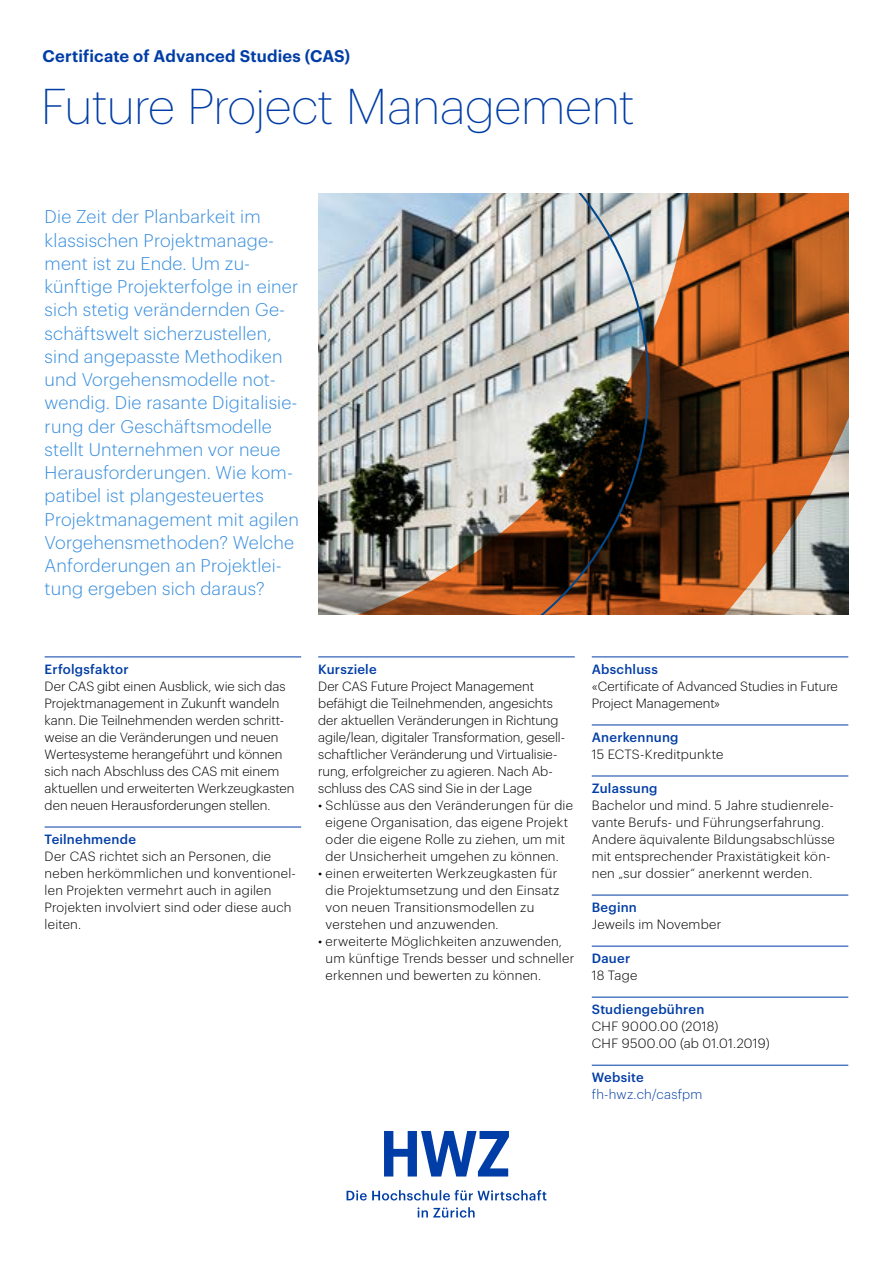
<style>
.page{position:relative;width:893px;height:1263px;background:#fff}
.page>*{position:absolute;margin:0;border:0;box-sizing:border-box;transform-origin:0 0}
.t1{font:200 49.2px "Graphik";letter-spacing:-.01em;color:#003da6}
.t2{font:300 18px/23.2px "Graphik";letter-spacing:.01em;color:#368ddd}
.t3{font:600 16.5px "Graphik";letter-spacing:.01em;color:#003da6}
.t4{font:300 13.2px/17px "Graphik";letter-spacing:.005em;color:#000}
.t5{font:500 13.2px "Graphik";letter-spacing:.02em;color:#003da6}
.t6{font:300 13.2px/17px "Graphik";letter-spacing:.025em;color:#000}
.t7{font:300 13.2px "Graphik";letter-spacing:.02em;color:#003da6}
</style>
<div class="page">
<svg style="left:384px;top:1131px;width:125px;height:45px"></svg>
<svg style="left:417px;top:1207px;width:58px;height:10px"></svg>
<svg style="left:347px;top:1190px;width:199px;height:10px"></svg>
<hr style="left:45px;top:657px;width:256px;height:1px;background:#003da6">
<hr style="left:45px;top:827px;width:256px;height:1px;background:#003da6">
<hr style="left:318px;top:657px;width:257px;height:1px;background:#003da6">
<hr style="left:592px;top:657px;width:256px;height:1px;background:#003da6">
<hr style="left:592px;top:725px;width:256px;height:1px;background:#003da6">
<hr style="left:592px;top:776px;width:256px;height:1px;background:#003da6">
<hr style="left:592px;top:895px;width:256px;height:1px;background:#003da6">
<hr style="left:592px;top:946px;width:256px;height:1px;background:#003da6">
<hr style="left:592px;top:997px;width:256px;height:1px;background:#003da6">
<hr style="left:592px;top:1065px;width:256px;height:1px;background:#003da6">
<svg style="left:649px;top:194px;width:199px;height:420px;background:#9e5f35"></svg>
<img style="left:318px;top:194px;width:331px;height:420px">
<p class="t3" style="left:42px;top:43px;width:309px">Certificate of Advanced Studies (CAS)</p>
<h1 class="t1" style="left:41px;top:71px;width:596px">Future Project Management</h1>
<p class="t2" style="left:45px;top:204px;width:256px">Die Zeit der Planbarkeit im klassischen Projektmanage&shy;ment ist zu Ende. Um zu&shy;künftige Projekterfolge in einer sich stetig verändernden Ge&shy;schäftswelt sicherzustellen, sind angepasste Methodiken und Vorgehensmodelle not&shy;wendig. Die rasante Digitalisie&shy;rung der Geschäftsmodelle stellt Unternehmen vor neue<br>Herausforderungen. Wie kom&shy;patibel ist plangesteuertes<br>Projektmanagement mit agilen<br>Vorgehensmethoden? Welche<br>Anforderungen an Projektlei&shy;tung ergeben sich daraus?</p>
<p class="t5" style="left:45px;top:659px;width:85px">Erfolgsfaktor</p>
<p class="t4" style="left:45px;top:677px;width:251px">Der CAS gibt einen Ausblick, wie sich das Projektmanagement in Zukunft wandeln kann. Die Teilnehmenden werden schritt&shy;weise an die Veränderungen und neuen Wertesysteme herangeführt und können sich nach Abschluss des CAS mit einem aktuellen und erweiterten Werkzeugkasten den neuen Herausforderungen stellen.</p>
<p class="t5" style="left:45px;top:829px;width:93px">Teilnehmende</p>
<p class="t4" style="left:45px;top:847px;width:253px">Der CAS richtet sich an Personen, die neben herkömmlichen und konventionel&shy;len Projekten vermehrt auch in agilen Projekten involviert sind oder diese auch leiten.</p>
<p class="t5" style="left:318px;top:659px;width:60px">Kursziele</p>
<p class="t4" style="left:318px;top:677px;width:249px">Der CAS Future Project Management befähigt die Teilnehmenden, angesichts der aktuellen Veränderungen in Richtung agile/lean, digitaler Transformation, gesell&shy;schaftlicher Veränderung und Virtualisie&shy;rung, erfolgreicher zu agieren. Nach Ab&shy;schluss des CAS sind Sie in der Lage</p>
<p class="t4" style="left:318px;top:796px;width:256px;text-align:center">• Schlüsse aus den Veränderungen für die eigene Organisation, das eigene Projekt oder die eigene Rolle zu ziehen, um mit der Unsicherheit umgehen zu können.</p>
<p class="t4" style="left:326px;top:864px;width:235px;text-indent:-7px">• einen erweiterten Werkzeugkasten für die Projektumsetzung und den Einsatz von neuen Transitionsmodellen zu verstehen und anzuwenden.</p>
<p class="t4" style="left:326px;top:932px;width:250px;text-indent:-7px">• erweiterte Möglichkeiten anzuwenden, um künftige Trends besser und schneller erkennen und bewerten zu können.</p>
<p class="t5" style="left:592px;top:659px;width:68px">Abschluss</p>
<p class="t4" style="left:592px;top:677px;width:248px">«Certificate of Advanced Studies in Future<br>Project Management»</p>
<p class="t5" style="left:592px;top:727px;width:88px">Anerkennung</p>
<p class="t4" style="left:592px;top:745px;width:133px">15 ECTS-Kreditpunkte</p>
<p class="t5" style="left:592px;top:778px;width:67px">Zulassung</p>
<p class="t4" style="left:592px;top:796px;width:244px">Bachelor und mind. 5 Jahre studienrele&shy;vante Berufs- und Führungserfahrung.<br>Andere äquivalente Bildungsabschlüsse mit entsprechender Praxistätigkeit kön&shy;nen „sur dossier“ anerkennt werden.</p>
<p class="t5" style="left:592px;top:897px;width:47px">Beginn</p>
<p class="t4" style="left:592px;top:915px;width:131px">Jeweils im November</p>
<p class="t5" style="left:592px;top:948px;width:40px">Dauer</p>
<p class="t4" style="left:592px;top:966px;width:47px">18 Tage</p>
<p class="t5" style="left:592px;top:999px;width:114px">Studiengebühren</p>
<p class="t6" style="left:592px;top:1017px;width:179px">CHF 9000.00 (2018)<br>CHF 9500.00 (ab 01.01.2019)</p>
<p class="t5" style="left:592px;top:1067px;width:53px">Website</p>
<p class="t7" style="left:592px;top:1085px;width:112px">fh-hwz.ch/casfpm</p>
</div>
